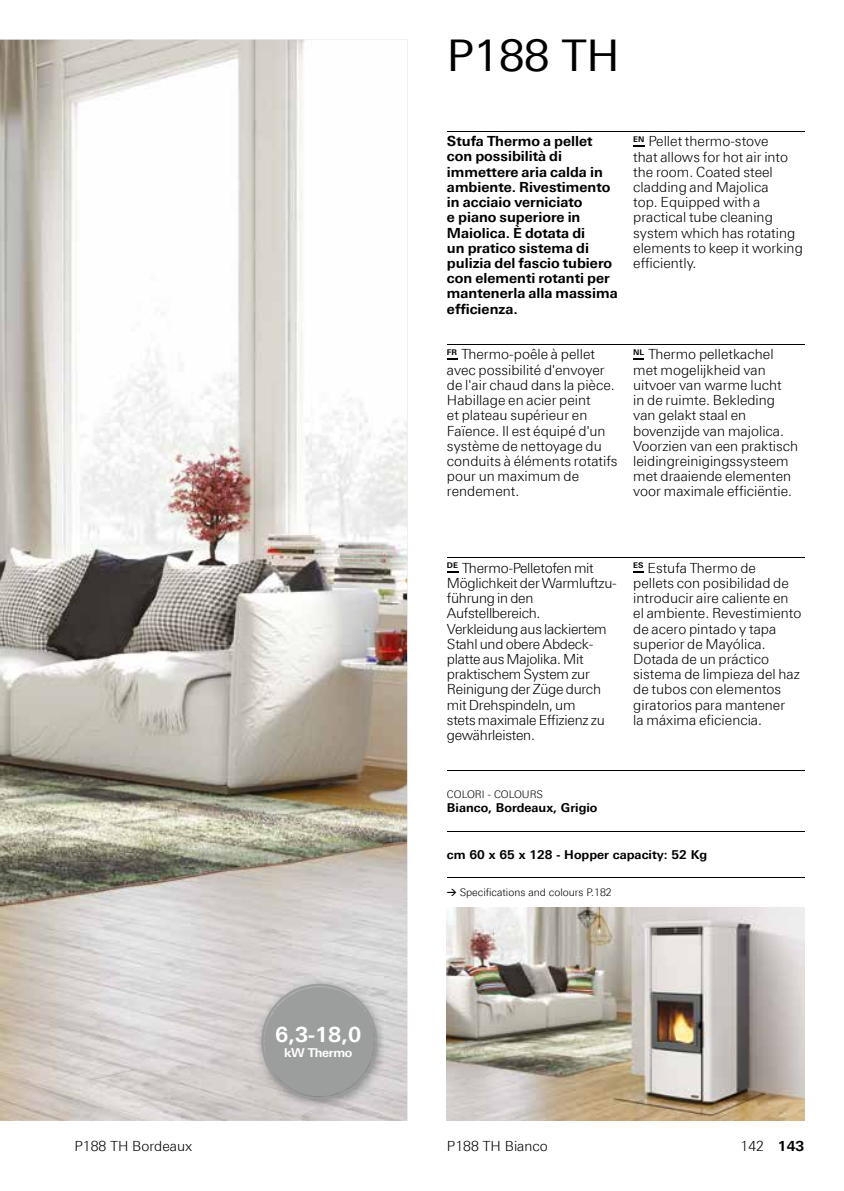
<style>
.page{position:relative;width:844px;height:1191px;background:#fff}
.page>*{position:absolute;margin:0;border:0;box-sizing:border-box;transform-origin:0 0}
.t1{font:43.75px "Linotype Univers 430";letter-spacing:-.005em;color:#000}
.t2{font:700 21px "Linotype Univers 630";color:#fff}
.t3{font:300 14px/15.2px "Linotype Univers 330";color:#000}
.t4{font:300 14px/15.2px "Linotype Univers 330";letter-spacing:-.02em;color:#000}
.t5{font:700 14px/15.2px "Linotype Univers 630";color:#000}
.t6{font:700 12.25px "Linotype Univers 630";color:#000}
.t7{font:700 12.25px "Linotype Univers 630";letter-spacing:-.03em;color:#fff}
.t8{font:300 10.5px "Linotype Univers 330";color:#000}
.s1{font-family:"Theinhardt";font-weight:500}
.s2{font-family:"Linotype Univers 630";font-weight:700}
</style>
<div class="page">
<hr style="left:447px;top:770px;width:357px;height:1px;background:#000">
<img style="left:0;top:40px;width:407px;height:1080px">
<hr style="left:447px;top:131px;width:357px;height:1px;background:#000">
<hr style="left:447px;top:557px;width:357px;height:1px;background:#000">
<hr style="left:447px;top:344px;width:357px;height:1px;background:#000">
<svg style="left:633px;top:145px;width:11px;height:2px"></svg>
<hr style="left:447px;top:877px;width:357px;height:1px;background:#000">
<img style="left:447px;top:907px;width:357px;height:213px">
<hr style="left:447px;top:831px;width:357px;height:1px;background:#000">
<img style="left:254px;top:976px;width:134px;height:135px">
<svg style="left:261px;top:983px;width:116px;height:116px;background:#a5a5a5"></svg>
<h1 class="t1" style="left:447px;top:31px;width:174px">P188 TH</h1>
<p class="t5" style="left:447px;top:134px;width:172px">Stufa Thermo a pellet con possibilità di immettere aria calda in ambiente. Rivestimento in acciaio verniciato<br>e piano superiore in<br>Maiolica. È dotata di<br>un pratico sistema di pulizia del fascio tubiero con elementi rotanti per mantenerla alla massima efficienza.</p>
<p class="t3" style="left:447px;top:347px;width:172px"><sup>FR</sup> Thermo-poêle à pellet avec possibilité d'envoyer de l'air chaud dans la pièce.<br>Habillage en acier peint<br>et plateau supérieur en<br>Faïence. Il est équipé d'un système de nettoyage du conduits à éléments rotatifs pour un maximum de rendement.</p>
<p class="t3" style="left:633px;top:134px;width:171px"><sup>EN</sup> Pellet thermo-stove<br>that allows for hot air into the room. Coated steel cladding and Majolica<br>top. Equipped with a practical tube cleaning system which has rotating elements to keep it working efficiently.</p>
<p class="t3" style="left:633px;top:347px;width:166px"><sup>NL</sup> Thermo pelletkachel met mogelijkheid van uitvoer van warme lucht<br>in de ruimte. Bekleding van gelakt staal en bovenzijde van majolica.<br>Voorzien van een praktisch leidingreinigingssysteem met draaiende elementen voor maximale efficiëntie.</p>
<p class="t4" style="left:447px;top:560px;width:171px"><sup>DE</sup> Thermo-Pelletofen mit<br>Möglichkeit der Warmluftzu&shy;führung in den<br>Aufstellbereich.<br>Verkleidung aus lackiertem<br>Stahl und obere Abdeck&shy;platte aus Majolika. Mit praktischem System zur<br>Reinigung der Züge durch mit Drehspindeln, um<br>stets maximale Effizienz zu gewährleisten.</p>
<p class="t3" style="left:633px;top:560px;width:170px"><sup>ES</sup> Estufa Thermo de<br>pellets con posibilidad de introducir aire caliente en el ambiente. Revestimiento de acero pintado y tapa superior de Mayólica.<br>Dotada de un práctico sistema de limpieza del haz de tubos con elementos giratorios para mantener<br>la máxima eficiencia.</p>
<p class="t8" style="left:447px;top:788px;width:98px">COLORI - COLOURS</p>
<p class="t6" style="left:447px;top:800px;width:152px">Bianco, Bordeaux, Grigio</p>
<p class="t6" style="left:447px;top:847px;width:262px">cm 60 x 65 x 128 - Hopper capacity: 52 Kg</p>
<h2 class="t2" style="left:275px;top:1022px;width:87px">6,3-18,0</h2>
<p class="t7" style="left:284px;top:1045px;width:70px">kW Thermo</p>
<p class="t8" style="left:447px;top:886px;width:166px"><span class="s1">→</span> Specifications and colours P.182</p>
<p class="t3" style="left:74px;top:1138px;width:119px">P188 TH Bordeaux</p>
<p class="t3" style="left:447px;top:1138px;width:102px">P188 TH Bianco</p>
<p class="t3" style="left:740px;top:1138px;width:65px">142 <span class="s2">143</span></p>
</div>
